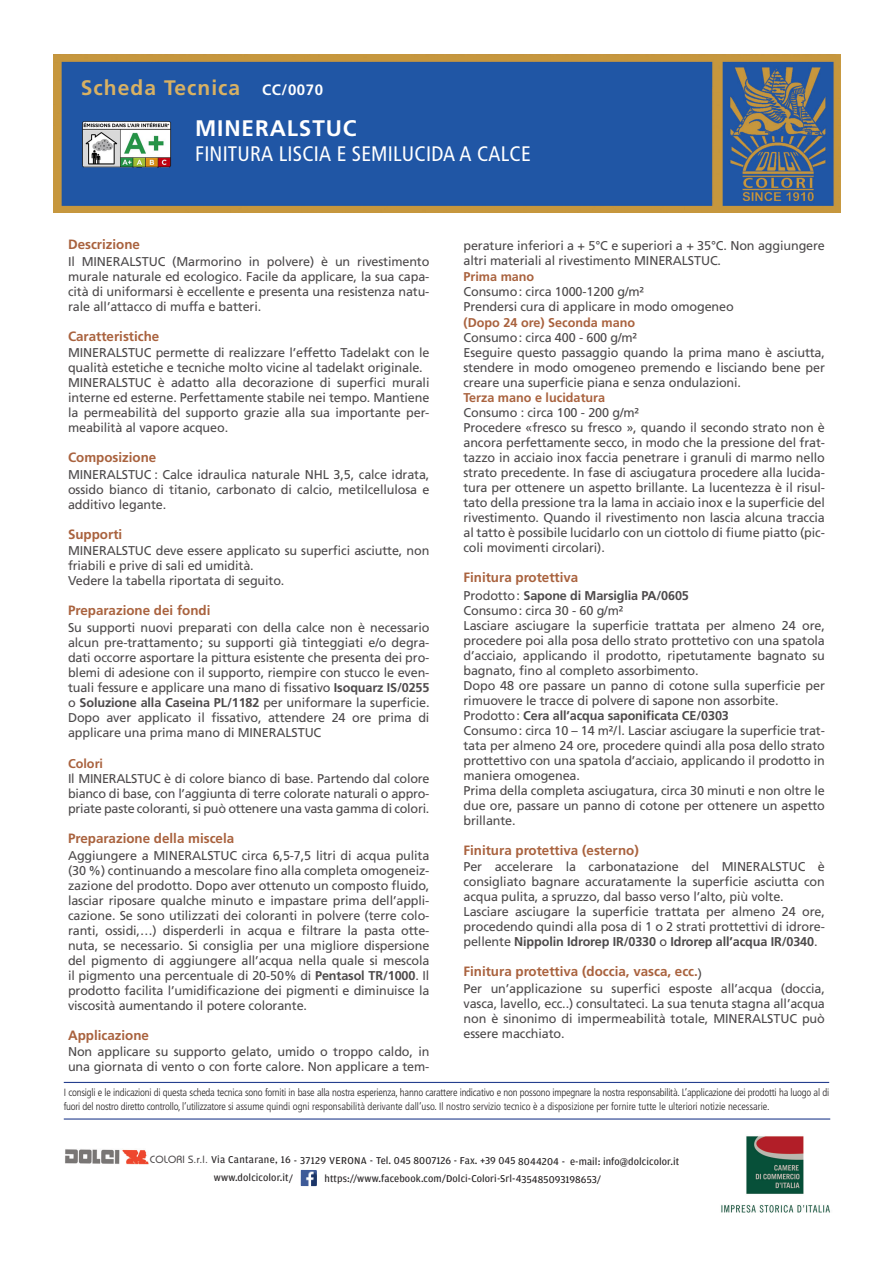
<style>
.page{position:relative;width:893px;height:1263px;background:#fff}
.page>*{position:absolute;margin:0;border:0;box-sizing:border-box;transform-origin:0 0}
.t1{font:700 22.5px "Frutiger LT Std";letter-spacing:.04em;color:#fff}
.t2{font:condensed 21px "Frutiger LT Std";letter-spacing:.01em;color:#fff}
.t3{font:700 21px "Frutiger LT Std";letter-spacing:.05em;color:#d8b163}
.t4{font:700 15px "Frutiger";letter-spacing:.04em;color:#fff}
._01_TEXT{font:700 13.5px "Frutiger";color:#a9623e}
._01_TEXT-2{font:12.75px/15px "Frutiger";letter-spacing:-.01em;color:#4d4a4b;text-align:justify}
._01_TEXT-3{font:700 12.75px "Frutiger";letter-spacing:-.01em;color:#4d4a4b}
._01_TEXT-4{font:700 12.75px "Frutiger";color:#a9623e}
.t5{font:300 condensed 10.5px/13.5px "Frutiger LT Std";letter-spacing:-.02em;color:#231f20}
.t6{font:10.5px/17px "Amplitude";letter-spacing:.005em;color:#231f20}
.s1{font-weight:700}
.s2{font-weight:400}
.s3{font-family:"Bauhaus Std";font-weight:500;color:#524e4f}
.s4{font-style:inherit}
</style>
<div class="page">
<img style="left:53px;top:55px;width:788px;height:157px">
<hr style="left:64px;top:1082px;width:765px;height:1px;background:#253f8e">
<hr style="left:64px;top:1118px;width:766px;height:1px;background:#253f8e">
<img style="left:721px;top:1136px;width:109px;height:77px">
<img style="left:65px;top:1149px;width:84px;height:15px">
<img style="left:301px;top:1170px;width:16px;height:16px">
<img style="left:81px;top:119px;width:91px;height:49px">
<h2 class="t3" style="left:81px;top:75px;width:161px">Scheda Tecnica</h2>
<p class="t4" style="left:262px;top:81px;width:63px">CC/0070</p>
<p class="t1" style="left:195px;top:115px;width:163px">MINERALSTUC</p>
<p class="t2" style="left:195px;top:142px;width:337px">FINITURA LISCIA E SEMILUCIDA A CALCE</p>
<p class="_01_TEXT" style="left:68px;top:237px;width:74px">Descrizione</p>
<p class="_01_TEXT-2" style="left:68px;top:254px;width:363px">Il MINERALSTUC (Marmorino in polvere) è un rivestimento murale naturale ed ecologico. Facile da applicare, la sua capa&shy;cità di uniformarsi è eccellente e presenta una resistenza natu&shy;rale all’attacco di muffa e batteri.</p>
<p class="_01_TEXT" style="left:68px;top:328px;width:93px">Caratteristiche</p>
<p class="_01_TEXT-2" style="left:68px;top:345px;width:363px">MINERALSTUC permette di realizzare l’effetto Tadelakt con le qualità estetiche e tecniche molto vicine al tadelakt originale.</p>
<p class="_01_TEXT-2" style="left:68px;top:375px;width:363px">MINERALSTUC è adatto alla decorazione di superfici murali interne ed esterne. Perfettamente stabile nei tempo. Mantiene la permeabilità del supporto grazie alla sua importante per&shy;meabilità al vapore acqueo.</p>
<p class="_01_TEXT" style="left:68px;top:450px;width:90px">Composizione</p>
<p class="_01_TEXT-2" style="left:68px;top:467px;width:363px">MINERALSTUC : Calce idraulica naturale NHL 3,5, calce idrata, ossido bianco di titanio, carbonato di calcio, metilcellulosa e additivo legante.</p>
<p class="_01_TEXT" style="left:68px;top:526px;width:56px">Supporti</p>
<p class="_01_TEXT-2" style="left:68px;top:543px;width:363px">MINERALSTUC deve essere applicato su superfici asciutte, non friabili e prive di sali ed umidità.</p>
<p class="_01_TEXT-2" style="left:68px;top:573px;width:218px">Vedere la tabella riportata di seguito.</p>
<p class="_01_TEXT" style="left:68px;top:603px;width:144px">Preparazione dei fondi</p>
<p class="_01_TEXT-2" style="left:68px;top:620px;width:363px">Su supporti nuovi preparati con della calce non è necessario alcun pre-trattamento; su supporti già tinteggiati e/o degra&shy;dati occorre asportare la pittura esistente che presenta dei pro&shy;blemi di adesione con il supporto, riempire con stucco le even&shy;tuali fessure e applicare una mano di fissativo <span class="s1">Isoquarz IS/0255 </span>o <span class="s1">Soluzione alla Caseina PL/1182</span> per uniformare la superficie.<br>Dopo aver applicato il fissativo, attendere 24 ore prima di applicare una prima mano di MINERALSTUC</p>
<p class="_01_TEXT-4" style="left:68px;top:756px;width:37px">Colori</p>
<p class="_01_TEXT-2" style="left:68px;top:771px;width:363px">Il MINERALSTUC è di colore bianco di base. Partendo dal colore bianco di base, con l’aggiunta di terre colorate naturali o appro&shy;priate paste coloranti, si può ottenere una vasta gamma di colori.</p>
<p class="_01_TEXT" style="left:68px;top:831px;width:168px">Preparazione della miscela</p>
<p class="_01_TEXT-2" style="left:68px;top:848px;width:363px">Aggiungere a MINERALSTUC circa 6,5-7,5 litri di acqua pulita (30 %) continuando a mescolare fino alla completa omogeneiz&shy;zazione del prodotto. Dopo aver ottenuto un composto fluido, lasciar riposare qualche minuto e impastare prima dell’appli&shy;cazione. Se sono utilizzati dei coloranti in polvere (terre colo&shy;ranti, ossidi,…) disperderli in acqua e filtrare la pasta otte&shy;nuta, se necessario. Si consiglia per una migliore dispersione del pigmento di aggiungere all’acqua nella quale si mescola il pigmento una percentuale di 20-50% di <span class="s1">Pentasol TR/1000</span>. Il prodotto facilita l’umidificazione dei pigmenti e diminuisce la viscosità aumentando il potere colorante.</p>
<p class="_01_TEXT" style="left:68px;top:1027px;width:82px">Applicazione</p>
<p class="_01_TEXT-2" style="left:68px;top:1044px;width:363px">Non applicare su supporto gelato, umido o troppo caldo, in una giornata di vento o con forte calore. Non applicare a tem-</p>
<p class="_01_TEXT-2" style="left:463px;top:238px;width:363px">perature inferiori a + 5°C e superiori a + 35°C. Non aggiungere altri materiali al rivestimento MINERALSTUC.</p>
<p class="_01_TEXT-4" style="left:463px;top:269px;width:72px">Prima mano</p>
<p class="_01_TEXT-2" style="left:463px;top:284px;width:182px">Consumo: circa 1000-1200 g/m²</p>
<p class="_01_TEXT-2" style="left:463px;top:299px;width:272px">Prendersi cura di applicare in modo omogeneo</p>
<p class="_01_TEXT-4" style="left:463px;top:315px;width:173px">(Dopo 24 ore) Seconda mano</p>
<p class="_01_TEXT-2" style="left:463px;top:330px;width:175px">Consumo: circa 400 - 600 g/m²</p>
<p class="_01_TEXT-2" style="left:463px;top:345px;width:363px">Eseguire questo passaggio quando la prima mano è asciutta, stendere in modo omogeneo premendo e lisciando bene per creare una superficie piana e senza ondulazioni.</p>
<p class="_01_TEXT-4" style="left:463px;top:390px;width:143px">Terza mano e lucidatura</p>
<p class="_01_TEXT-2" style="left:463px;top:405px;width:177px">Consumo : circa 100 - 200 g/m²</p>
<p class="_01_TEXT-2" style="left:463px;top:420px;width:363px">Procedere «fresco su fresco », quando il secondo strato non è ancora perfettamente secco, in modo che la pressione del frat&shy;tazzo in acciaio inox faccia penetrare i granuli di marmo nello strato precedente. In fase di asciugatura procedere alla lucida&shy;tura per ottenere un aspetto brillante. La lucentezza è il risul&shy;tato della pressione tra la lama in acciaio inox e la superficie del rivestimento. Quando il rivestimento non lascia alcuna traccia al tatto è possibile lucidarlo con un ciottolo di fiume piatto (pic&shy;coli movimenti circolari).</p>
<p class="_01_TEXT" style="left:463px;top:570px;width:116px">Finitura protettiva</p>
<p class="_01_TEXT-3" style="left:463px;top:588px;width:227px"><span class="s2">Prodotto:</span> Sapone di Marsiglia PA/0605</p>
<p class="_01_TEXT-2" style="left:463px;top:603px;width:161px">Consumo: circa 30 - 60 g/m²</p>
<p class="_01_TEXT-2" style="left:463px;top:618px;width:363px">Lasciare asciugare la superficie trattata per almeno 24 ore, procedere poi alla posa dello strato prottetivo con una spatola d’acciaio, applicando il prodotto, ripetutamente bagnato su bagnato, fino al completo assorbimento.</p>
<p class="_01_TEXT-2" style="left:463px;top:678px;width:363px">Dopo 48 ore passare un panno di cotone sulla superficie per rimuovere le tracce di polvere di sapone non assorbite.</p>
<p class="_01_TEXT-3" style="left:463px;top:708px;width:267px"><span class="s2">Prodotto:</span> Cera all’acqua saponificata CE/0303</p>
<p class="_01_TEXT-2" style="left:463px;top:723px;width:363px">Consumo: circa 10 – 14 m²/l. Lasciar asciugare la superficie trat&shy;tata per almeno 24 ore, procedere quindi alla posa dello strato prottettivo con una spatola d’acciaio, applicando il prodotto in maniera omogenea.</p>
<p class="_01_TEXT-2" style="left:463px;top:783px;width:363px">Prima della completa asciugatura, circa 30 minuti e non oltre le due ore, passare un panno di cotone per ottenere un aspetto brillante.</p>
<p class="_01_TEXT" style="left:463px;top:842px;width:177px">Finitura protettiva (esterno)</p>
<p class="_01_TEXT-2" style="left:463px;top:859px;width:363px">Per accelerare la carbonatazione del MINERALSTUC è consigliato bagnare accuratamente la superficie asciutta con acqua pulita, a spruzzo, dal basso verso l’alto, più volte.</p>
<p class="_01_TEXT-2" style="left:463px;top:904px;width:363px">Lasciare asciugare la superficie trattata per almeno 24 ore, procedendo quindi alla posa di 1 o 2 strati prottettivi di idrore&shy;pellente <span class="s1">Nippolin Idrorep IR/0330</span> o <span class="s1">Idrorep all’acqua IR/0340</span>.</p>
<p class="_01_TEXT" style="left:463px;top:964px;width:240px">Finitura protettiva (doccia, vasca, ecc.<sub>)</sub></p>
<p class="_01_TEXT-2" style="left:463px;top:981px;width:363px">Per un’applicazione su superfici esposte all’acqua (doccia, vasca, lavello, ecc..) consultateci. La sua tenuta stagna all’acqua non è sinonimo di impermeabilità totale, MINERALSTUC può essere macchiato.</p>
<p class="t5" style="left:64px;top:1086px;width:767px">I consigli e le indicazioni di questa scheda tecnica sono forniti in base alla nostra esperienza, hanno carattere indicativo e non possono impegnare la nostra responsabilità. L’applicazione dei prodotti ha luogo al di fuori del nostro diretto controllo, l’utilizzatore si assume quindi ogni responsabilità derivante dall’uso. Il nostro servizio tecnico è a disposizione per fornire tutte le ulteriori notizie necessarie.</p>
<p class="t6" style="left:214px;top:1152px;width:467px;text-indent:-64px"><span class="s3">COLORI S.r.l.</span> Via Cantarane, 16 <span class="s4">- 37129 VERONA -</span> Tel. 045 8007126 - Fax. +39 045 8044204 - e-mail: info@dolcicolor.it www.dolcicolor.it/</p>
<p class="t6" style="left:325px;top:1170px;width:278px">https://www.facebook.com/Dolci-Colori-Srl-435485093198653/</p>
</div>
